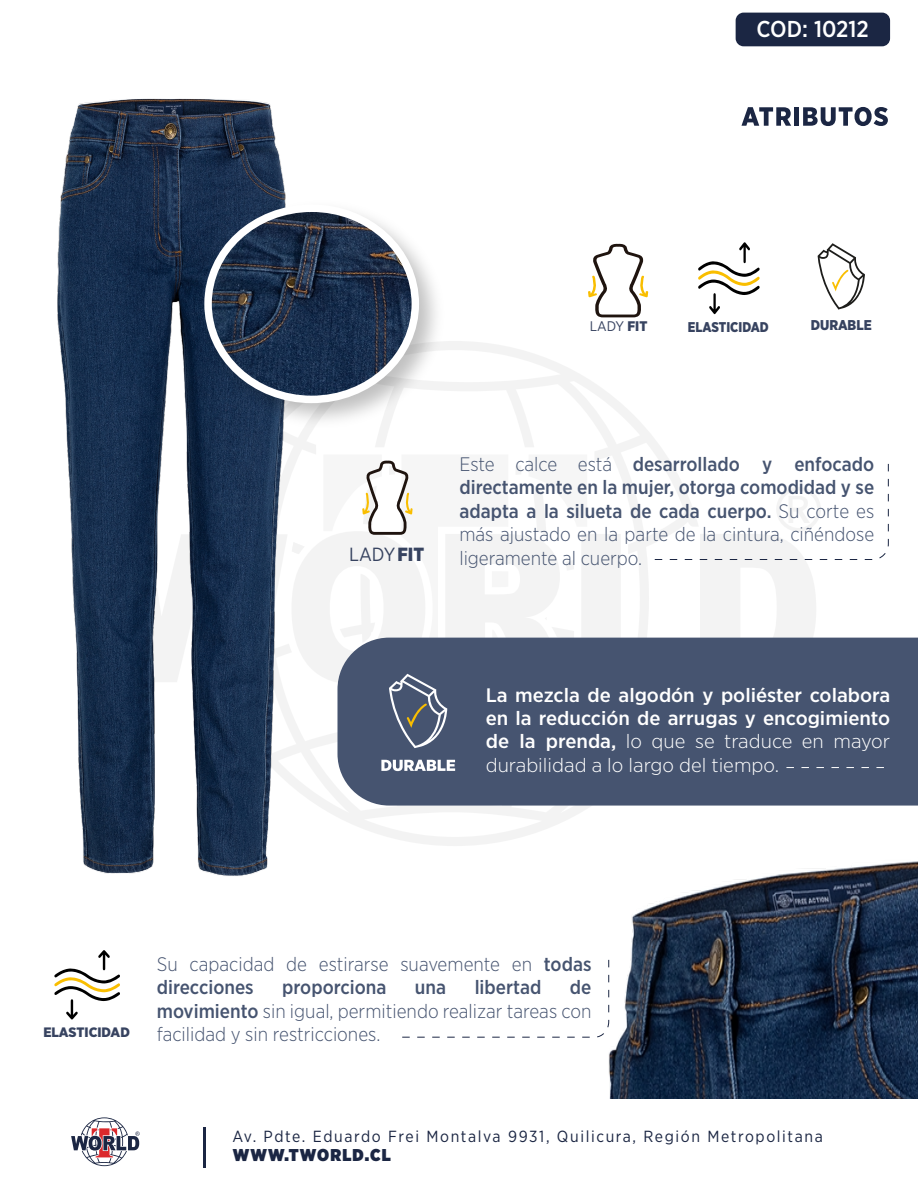
<style>
.page{position:relative;width:918px;height:1188px;background:#fff}
.page>*{position:absolute;margin:0;border:0;box-sizing:border-box;transform-origin:0 0}
.t1{font:500 22.95px "Gotham Narrow";color:#fff}
.t2{font:500 19.5px/23.4px "Gotham Narrow";color:#465470;text-align:justify}
.t3{font:300 19.5px/23.4px "Gotham Narrow";color:#465470}
.t4{font:500 19.5px/23.4px "Gotham Narrow";color:#fff;text-align:justify;scale:1.09 1}
.t5{font:19.05px "Gotham Narrow";color:#374360}
.t6{font:900 17.1px "Gotham Narrow";letter-spacing:.07em;color:#1b2643}
.t7{font:16.05px "Gotham Narrow";letter-spacing:.1em;color:#1b2643}
.t8{font:900 14.25px "Gotham Narrow";color:#374360}
.t9{font:900 14.1px "Gotham Narrow";color:#374360;scale:.95 1}
.t10{font:13.95px "Gotham Narrow";color:#374360}
.t11{font:900 13.65px "Gotham Narrow";color:#374360;scale:1.05 1}
.s1{font-weight:900}
.s2{font-weight:300}
.s3{font-weight:500}
</style>
<div class="page">
<div style="left:736px;top:13px;width:154px;height:33px;background:#1b2643;border-radius:8px"></div>
<img style="left:511px;top:809px;width:407px;height:290px">
<hr style="left:203px;top:1128px;width:2px;height:40px;background:#1b2643">
<svg style="left:71px;top:1117px;width:69px;height:49px"></svg>
<svg style="left:741px;top:107px;width:50px;height:19px"></svg>
<div style="left:794px;top:107px;width:5px;height:19px;background:#1b2643"></div>
<svg style="left:803px;top:107px;width:85px;height:19px"></svg>
<img style="left:57px;top:98px;width:446px;height:778px">
<img style="left:192px;top:192px;width:261px;height:245px">
<img style="left:208px;top:208px;width:207px;height:191px">
<div style="left:204px;top:204px;width:215px;height:199px;border:8px solid #fff;border-radius:50%"></div>
<svg style="left:402px;top:959px;width:207px;height:79px"></svg>
<div style="left:337px;top:638px;width:581px;height:168px;background:#465470"></div>
<svg style="left:786px;top:767px;width:104px;height:1px"></svg>
<svg style="left:110px;top:455px;width:779px;height:293px"></svg>
<svg style="left:381px;top:760px;width:74px;height:11px"></svg>
<svg style="left:54px;top:950px;width:66px;height:70px"></svg>
<svg style="left:588px;top:244px;width:60px;height:73px"></svg>
<svg style="left:818px;top:243px;width:47px;height:67px"></svg>
<svg style="left:698px;top:242px;width:62px;height:72px"></svg>
<p class="t1" style="left:757px;top:14px;width:114px">COD: 10212</p>
<p class="t10" style="left:590px;top:318px;width:59px">LADY <span class="s1">FIT</span></p>
<p class="t9" style="left:688px;top:318px;width:87px">ELASTICIDAD</p>
<p class="t8" style="left:811px;top:315px;width:63px">DURABLE</p>
<p class="t2" style="left:459px;top:452px;width:416px"><span class="s2">Este calce está</span> desarrollado y enfocado directamente en la mujer, otorga comodidad y se adapta a la silueta de cada cuerpo. <span class="s2">Su corte es más ajustado en la parte de la cintura, ciñéndose</span></p>
<p class="t5" style="left:349px;top:543px;width:77px">LADY<span class="s1">FIT</span></p>
<p class="t3" style="left:459px;top:546px;width:184px">ligeramente al cuerpo.</p>
<p class="t4" style="left:486px;top:683px;width:373px">La mezcla de algodón y poliéster colabora en la reducción de arrugas y encogimiento de la prenda, <span class="s2">lo que se traduce en mayor durabilidad a lo largo del tiempo.</span></p>
<p class="t11" style="left:43px;top:1023px;width:84px">ELASTICIDAD</p>
<p class="t3" style="left:157px;top:952px;width:436px">Su capacidad de estirarse suavemente en <span class="s3">todas direcciones</span></p>
<p class="t3" style="left:157px;top:975px;width:436px;text-align:justify;text-indent:413px"><span class="s3">de movimiento</span> sin igual, permitiendo realizar tareas con facilidad y sin restricciones.</p>
<p class="t2" style="left:282px;top:976px;width:106px">proporciona</p>
<p class="t2" style="left:415px;top:976px;width:33px">una</p>
<p class="t2" style="left:475px;top:976px;width:68px">libertad</p>
<p class="t7" style="left:232px;top:1126px;width:592px">Av. Pdte. Eduardo Frei Montalva 9931, Quilicura, Región Metropolitana</p>
<p class="t6" style="left:233px;top:1143px;width:160px">WWW.TWORLD.CL</p>
</div>
